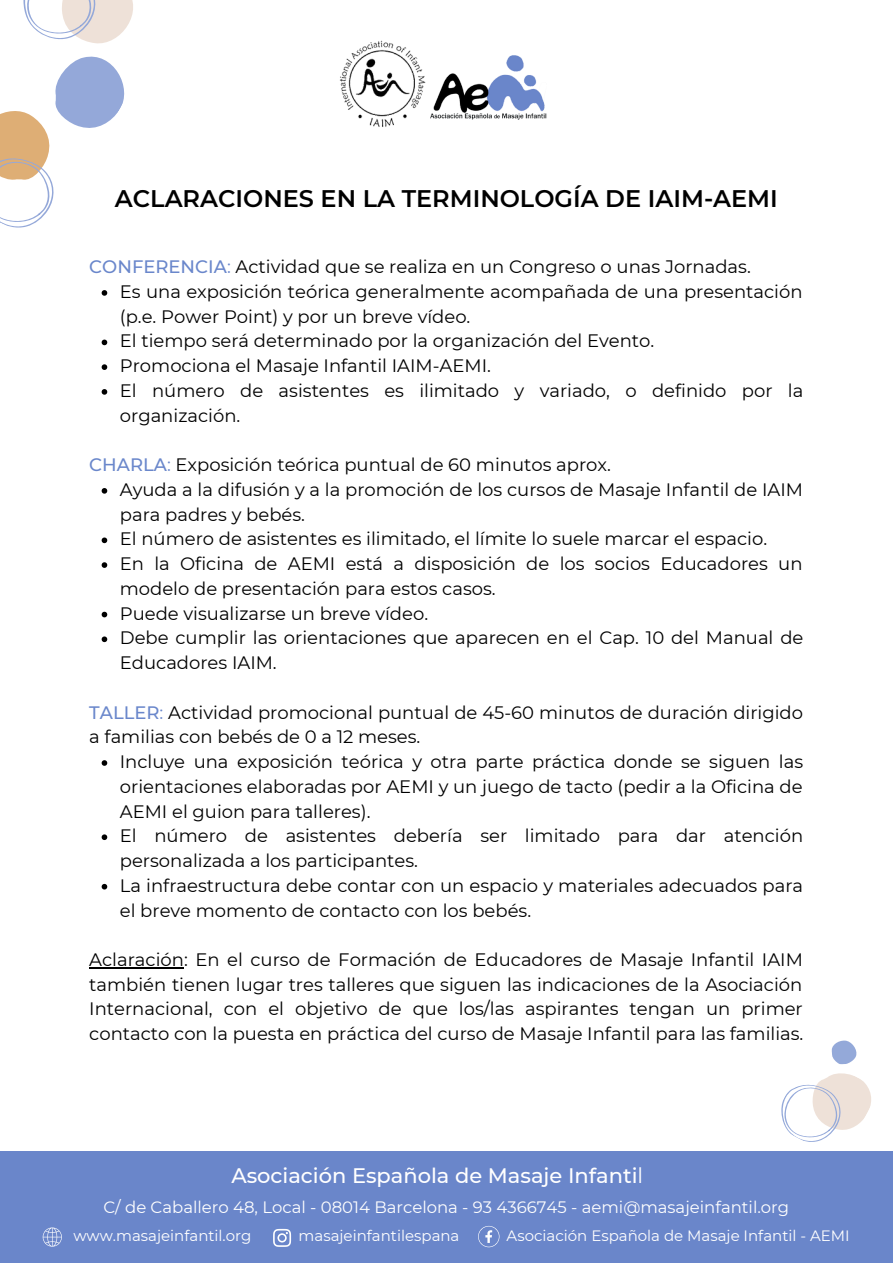
<style>
.page{position:relative;width:893px;height:1264px;background:#fff}
.page>*{position:absolute;margin:0;border:0;box-sizing:border-box;transform-origin:0 0}
.t1{font:600 24px "Montserrat";color:#000}
.t2{font:500 21px "Montserrat";color:#fff}
.t3{font:18px/24.8px "Montserrat";color:#000}
.t4{font:16.5px "Montserrat";color:#fff}
.t5{font:15px "Montserrat";color:#fff}
.s1{font-weight:500;color:#6a87cb}
.s2{color:#6a87cb}
.s3{font-weight:400}
</style>
<div class="page">
<div style="left:0;top:1150px;width:892px;height:112px;background:#6a86ca"></div>
<svg style="left:102px;top:290px;width:5px;height:6px"></svg>
<svg style="left:102px;top:339px;width:5px;height:6px"></svg>
<svg style="left:102px;top:364px;width:5px;height:6px"></svg>
<svg style="left:102px;top:389px;width:5px;height:6px"></svg>
<svg style="left:102px;top:488px;width:5px;height:5px"></svg>
<svg style="left:102px;top:537px;width:5px;height:6px"></svg>
<svg style="left:102px;top:562px;width:5px;height:6px"></svg>
<svg style="left:102px;top:611px;width:5px;height:6px"></svg>
<svg style="left:102px;top:636px;width:5px;height:6px"></svg>
<svg style="left:102px;top:760px;width:5px;height:5px"></svg>
<svg style="left:102px;top:834px;width:5px;height:6px"></svg>
<svg style="left:102px;top:883px;width:5px;height:6px"></svg>
<hr style="left:89px;top:967px;width:95px;height:1px;background:#000">
<img style="left:435px;top:55px;width:112px;height:65px">
<img style="left:340px;top:40px;width:95px;height:87px">
<svg style="left:0;top:0;width:133px;height:228px"></svg>
<svg style="left:770px;top:1040px;width:109px;height:111px"></svg>
<svg style="left:273px;top:1228px;width:18px;height:18px"></svg>
<svg style="left:478px;top:1225px;width:21px;height:22px"></svg>
<svg style="left:43px;top:1227px;width:19px;height:19px"></svg>
<h1 class="t1" style="left:115px;top:184px;width:664px">ACLARACIONES EN LA TERMINOLOGÍA DE IAIM-AEMI</h1>
<p class="t3" style="left:89px;top:254px;width:663px"><span class="s1">CONFERENCIA</span><span class="s2">:</span> Actividad que se realiza en un Congreso o unas Jornadas.</p>
<p class="t3" style="left:120px;top:279px;width:685px">Es una exposición teórica generalmente acompañada de una presentación (p.e. Power Point) y por un breve vídeo.<br>El tiempo será determinado por la organización del Evento.<br>Promociona el Masaje Infantil IAIM-AEMI.<br>El número de asistentes es ilimitado y variado, o definido por la organización.</p>
<p class="t3" style="left:89px;top:452px;width:523px"><span class="s1">CHARLA</span><span class="s2">:</span> Exposición teórica puntual de 60 minutos aprox.</p>
<p class="t3" style="left:120px;top:477px;width:685px">Ayuda a la difusión y a la promoción de los cursos de Masaje Infantil de IAIM para padres y bebés.<br>El número de asistentes es ilimitado, el límite lo suele marcar el espacio.<br>En la Oficina de AEMI está a disposición de los socios Educadores un modelo de presentación para estos casos.<br>Puede visualizarse un breve vídeo.<br>Debe cumplir las orientaciones que aparecen en el Cap. 10 del Manual de Educadores IAIM.</p>
<p class="t3" style="left:89px;top:699px;width:715px"><span class="s1">TALLER</span><span class="s2">:</span> Actividad promocional puntual de 45-60 minutos de duración dirigido a familias con bebés de 0 a 12 meses.</p>
<p class="t3" style="left:120px;top:749px;width:684px">Incluye una exposición teórica y otra parte práctica donde se siguen las orientaciones elaboradas por AEMI y un juego de tacto (pedir a la Oficina de AEMI el guion para talleres).<br>El número de asistentes debería ser limitado para dar atención personalizada a los participantes.<br>La infraestructura debe contar con un espacio y materiales adecuados para el breve momento de contacto con los bebés.</p>
<p class="t3" style="left:89px;top:947px;width:715px;text-align:justify">Aclaración: En el curso de Formación de Educadores de Masaje Infantil IAIM también tienen lugar tres talleres que siguen las indicaciones de la Asociación Internacional, con el objetivo de que los/las aspirantes tengan un primer contacto con la puesta en práctica del curso de Masaje Infantil para las familias.</p>
<p class="t2" style="left:231px;top:1162px;width:413px">Asociación Española de Masaje Infanti<span class="s3">l</span></p>
<p class="t4" style="left:103px;top:1196px;width:687px">C/ de Caballero 48, Local - 08014 Barcelona - 93 4366745 - aemi@masajeinfantil.org</p>
<p class="t5" style="left:73px;top:1226px;width:179px">www.masajeinfantil.org</p>
<p class="t5" style="left:298px;top:1226px;width:162px">masajeinfantilespana</p>
<p class="t5" style="left:506px;top:1226px;width:344px">Asociación Española de Masaje Infantil - AEMI</p>
</div>
